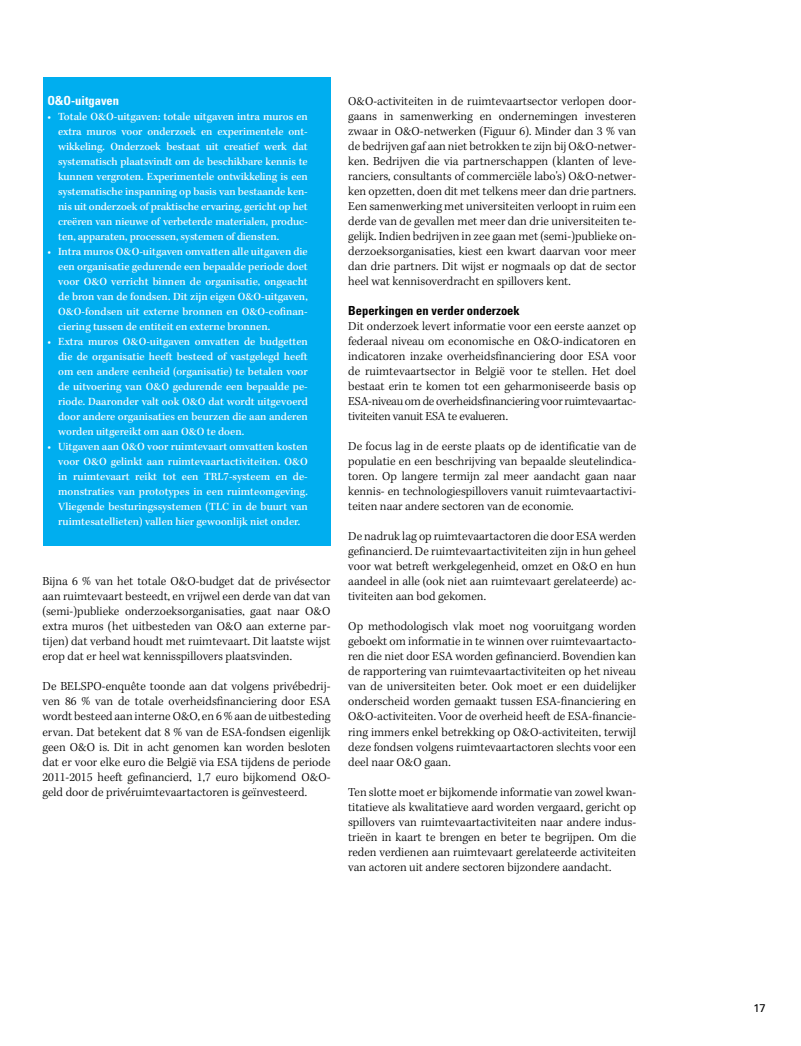
<style>
.page{position:relative;width:801px;height:1046px;background:#fff}
.page>*{position:absolute;margin:0;border:0;box-sizing:border-box;transform-origin:0 0}
.t1{font:300 12.5px/15px "Kepler Std";color:#000;text-align:justify}
.t2{font:700 condensed 12.5px "Univers LT Std";color:#000}
.t3{font:700 condensed 12.5px "Univers LT Std";color:#fff}
.t4{font:500 11.25px/15px "Kepler Std";color:#fff;text-align:justify}
.t5{font:11.25px "Univers LT Std";color:#000}
</style>
<div class="page">
<div style="left:43px;top:77px;width:287px;height:468px;background:#00aeef"></div>
<p class="t3" style="left:48px;top:93px;width:73px">O&amp;O-uitgaven</p>
<p class="t4" style="left:58px;top:109px;width:251px;text-indent:-11px">• Totale O&amp;O-uitgaven: totale uitgaven intra muros en extra muros voor onderzoek en experimentele ont&shy;wikkeling. Onderzoek bestaat uit creatief werk dat systematisch plaatsvindt om de beschikbare kennis te kunnen vergroten. Experimentele ontwikkeling is een systematische inspanning op basis van bestaande ken&shy;nis uit onderzoek of praktische ervaring, gericht op het creëren van nieuwe of verbeterde materialen, produc&shy;ten, apparaten, processen, systemen of diensten.</p>
<p class="t4" style="left:58px;top:244px;width:251px;text-indent:-11px">• Intra muros O&amp;O-uitgaven omvatten alle uitgaven die een organisatie gedurende een bepaalde periode doet voor O&amp;O verricht binnen de organisatie, ongeacht de bron van de fondsen. Dit zijn eigen O&amp;O-uitgaven, O&amp;O-fondsen uit externe bronnen en O&amp;O-cofinan&shy;ciering tussen de entiteit en externe bronnen.</p>
<p class="t4" style="left:58px;top:334px;width:251px;text-indent:-11px">• Extra muros O&amp;O-uitgaven omvatten de budgetten die de organisatie heeft besteed of vastgelegd heeft om een andere eenheid (organisatie) te betalen voor de uitvoering van O&amp;O gedurende een bepaalde pe&shy;riode. Daaronder valt ook O&amp;O dat wordt uitgevoerd door andere organisaties en beurzen die aan anderen worden uitgereikt om aan O&amp;O te doen.</p>
<p class="t4" style="left:58px;top:439px;width:251px;text-indent:-11px">• Uitgaven aan O&amp;O voor ruimtevaart omvatten kosten voor O&amp;O gelinkt aan ruimtevaartactiviteiten. O&amp;O in ruimtevaart reikt tot een TRL7-systeem en de&shy;monstraties van prototypes in een ruimteomgeving.<br>Vliegende besturingssystemen (TLC in de buurt van ruimtesatellieten) vallen hier gewoonlijk niet onder.</p>
<p class="t1" style="left:43px;top:574px;width:289px">Bijna 6 % van het totale O&amp;O-budget dat de privésector aan ruimtevaart besteedt, en vrijwel een derde van dat van (semi-)publieke onderzoeksorganisaties, gaat naar O&amp;O extra muros (het uitbesteden van O&amp;O aan externe par&shy;tijen) dat verband houdt met ruimtevaart. Dit laatste wijst erop dat er heel wat kennisspillovers plaatsvinden.</p>
<p class="t1" style="left:43px;top:679px;width:289px">De BELSPO-enquête toonde aan dat volgens privébedrij&shy;ven 86 % van de totale overheidsfinanciering door ESA wordt besteed aan interne O&amp;O, en 6 % aan de uitbesteding ervan. Dat betekent dat 8 % van de ESA-fondsen eigenlijk geen O&amp;O is. Dit in acht genomen kan worden besloten dat er voor elke euro die België via ESA tijdens de periode 2011-2015 heeft gefinancierd, 1,7 euro bijkomend O&amp;O&shy;geld door de privéruimtevaartactoren is geïnvesteerd.</p>
<p class="t1" style="left:348px;top:94px;width:289px">O&amp;O-activiteiten in de ruimtevaartsector verlopen door&shy;gaans in samenwerking en ondernemingen investeren zwaar in O&amp;O-netwerken (Figuur 6). Minder dan 3 % van de bedrijven gaf aan niet betrokken te zijn bij O&amp;O-netwer&shy;ken. Bedrijven die via partnerschappen (klanten of leve&shy;ranciers, consultants of commerciële labo's) O&amp;O-netwer&shy;ken opzetten, doen dit met telkens meer dan drie partners.<br>Een samenwerking met universiteiten verloopt in ruim een derde van de gevallen met meer dan drie universiteiten te&shy;gelijk. Indien bedrijven in zee gaan met (semi-)publieke on&shy;derzoeksorganisaties, kiest een kwart daarvan voor meer dan drie partners. Dit wijst er nogmaals op dat de sector heel wat kennisoverdracht en spillovers kent.</p>
<p class="t2" style="left:348px;top:303px;width:173px">Beperkingen en verder onderzoek</p>
<p class="t1" style="left:348px;top:319px;width:289px">Dit onderzoek levert informatie voor een eerste aanzet op federaal niveau om economische en O&amp;O-indicatoren en indicatoren inzake overheidsfinanciering door ESA voor de ruimtevaartsector in België voor te stellen. Het doel bestaat erin te komen tot een geharmoniseerde basis op ESA-niveau om de overheidsfinanciering voor ruimtevaartac&shy;tiviteiten vanuit ESA te evalueren.</p>
<p class="t1" style="left:348px;top:439px;width:289px">De focus lag in de eerste plaats op de identificatie van de populatie en een beschrijving van bepaalde sleutelindica&shy;toren. Op langere termijn zal meer aandacht gaan naar kennis- en technologiespillovers vanuit ruimtevaartactivi&shy;teiten naar andere sectoren van de economie.</p>
<p class="t1" style="left:348px;top:529px;width:289px">De nadruk lag op ruimtevaartactoren die door ESA werden gefinancierd. De ruimtevaartactiviteiten zijn in hun geheel voor wat betreft werkgelegenheid, omzet en O&amp;O en hun aandeel in alle (ook niet aan ruimtevaart gerelateerde) ac&shy;tiviteiten aan bod gekomen.</p>
<p class="t1" style="left:348px;top:619px;width:289px">Op methodologisch vlak moet nog vooruitgang worden geboekt om informatie in te winnen over ruimtevaartacto&shy;ren die niet door ESA worden gefinancierd. Bovendien kan de rapportering van ruimtevaartactiviteiten op het niveau van de universiteiten beter. Ook moet er een duidelijker onderscheid worden gemaakt tussen ESA-financiering en O&amp;O-activiteiten. Voor de overheid heeft de ESA-financie&shy;ring immers enkel betrekking op O&amp;O-activiteiten, terwijl deze fondsen volgens ruimtevaartactoren slechts voor een deel naar O&amp;O gaan.</p>
<p class="t1" style="left:348px;top:784px;width:289px">Ten slotte moet er bijkomende informatie van zowel kwan&shy;titatieve als kwalitatieve aard worden vergaard, gericht op spillovers van ruimtevaartactiviteiten naar andere indus&shy;trieën in kaart te brengen en beter te begrijpen. Om die reden verdienen aan ruimtevaart gerelateerde activiteiten van actoren uit andere sectoren bijzondere aandacht.</p>
<p class="t5" style="left:753px;top:1001px;width:14px">17</p>
</div>
